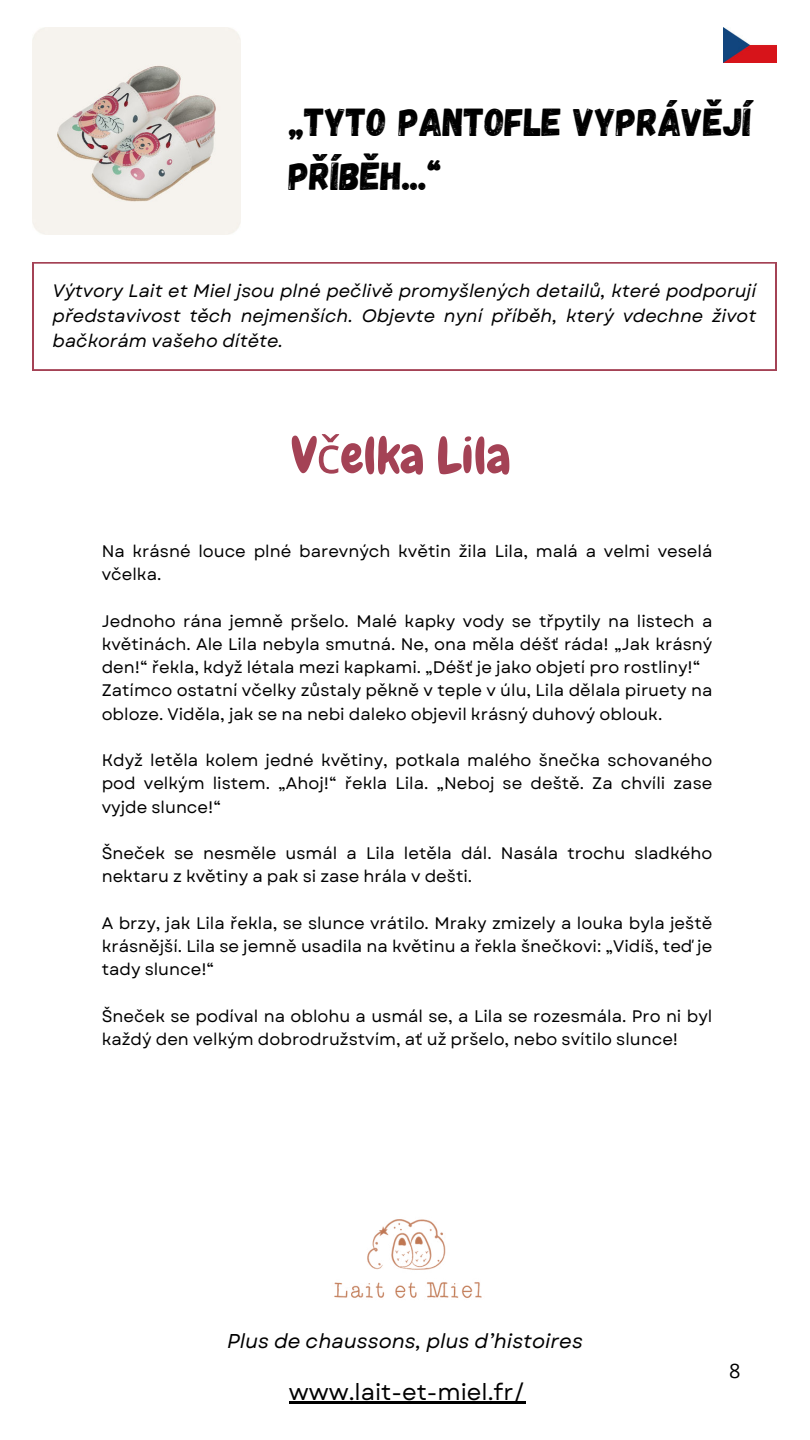
<style>
.page{position:relative;width:810px;height:1440px;background:#fff}
.page>*{position:absolute;margin:0;border:0;box-sizing:border-box;transform-origin:0 0}
.t1{font:51px "Chewy";color:#a44255}
.t2{font:39px/54px "Gagalin";color:#000}
.t3{font:23px "Garet";color:#000}
.t4{font:italic 20px "Garet";color:#000}
.t5{font:20px "Open Sans";color:#000}
.t6{font:italic 18px/24.8px "Garet";color:#000;text-align:justify}
.t7{font:16.7px/23.2px "Garet";color:#000}
.s1{font-family:"Noto Sans"}
</style>
<div class="page">
<img style="left:334px;top:1219px;width:148px;height:79px">
<svg style="left:33px;top:262px;width:743px;height:109px"></svg>
<img style="left:724px;top:27px;width:52px;height:35px">
<hr style="left:289px;top:1402px;width:236px;height:2px;background:#000">
<img style="left:32px;top:27px;width:208px;height:208px">
<h2 class="t2" style="left:289px;top:95px;width:464px">„,TYTO PANTOFLE VYPRÁVĚJÍ<br>PŘÍBĚH...“</h2>
<p class="t6" style="left:53px;top:279px;width:705px">Výtvory Lait et Miel jsou plné pečlivě promyšlených detailů, které podporují představivost těch nejmenších. Objevte nyní příběh, který vdechne život bačkorám vašeho dítěte.</p>
<h1 class="t1" style="left:291px;top:423px;width:221px">V<span class="s1">č</span>elka Lila</h1>
<p class="t7" style="left:102px;top:540px;width:612px">Na krásné louce plné barevných květin žila Lila, malá a velmi veselá včelka.</p>
<p class="t7" style="left:102px;top:610px;width:612px">Jednoho rána jemně pršelo. Malé kapky vody se třpytily na listech a květinách. Ale Lila nebyla smutná. Ne, ona měla déšť ráda! „Jak krásný den!“ řekla, když létala mezi kapkami. „Déšť je jako objetí pro rostliny!“ Zatímco ostatní včelky zůstaly pěkně v teple v úlu, Lila dělala piruety na obloze. Viděla, jak se na nebi daleko objevil krásný duhový oblouk.</p>
<p class="t7" style="left:102px;top:749px;width:612px;text-align:justify">Když letěla kolem jedné květiny, potkala malého šnečka schovaného pod velkým listem. „Ahoj!“ řekla Lila. „Neboj se deště. Za chvíli zase vyjde slunce!“</p>
<p class="t7" style="left:102px;top:842px;width:612px">Šneček se nesměle usmál a Lila letěla dál. Nasála trochu sladkého nektaru z květiny a pak si zase hrála v dešti.</p>
<p class="t7" style="left:102px;top:912px;width:612px;text-align:justify">A brzy, jak Lila řekla, se slunce vrátilo. Mraky zmizely a louka byla ještě krásnější. Lila se jemně usadila na květinu a řekla šnečkovi: „Vidíš, teď je tady slunce!“</p>
<p class="t7" style="left:102px;top:1005px;width:612px">Šneček se podíval na oblohu a usmál se, a Lila se rozesmála. Pro ni byl každý den velkým dobrodružstvím, ať už pršelo, nebo svítilo slunce!</p>
<p class="t4" style="left:227px;top:1328px;width:357px">Plus de chaussons, plus d’histoires</p>
<h3 class="t3" style="left:289px;top:1378px;width:238px">www.lait-et-miel.fr/</h3>
<p class="t5" style="left:729px;top:1357px;width:13px">8</p>
</div>
